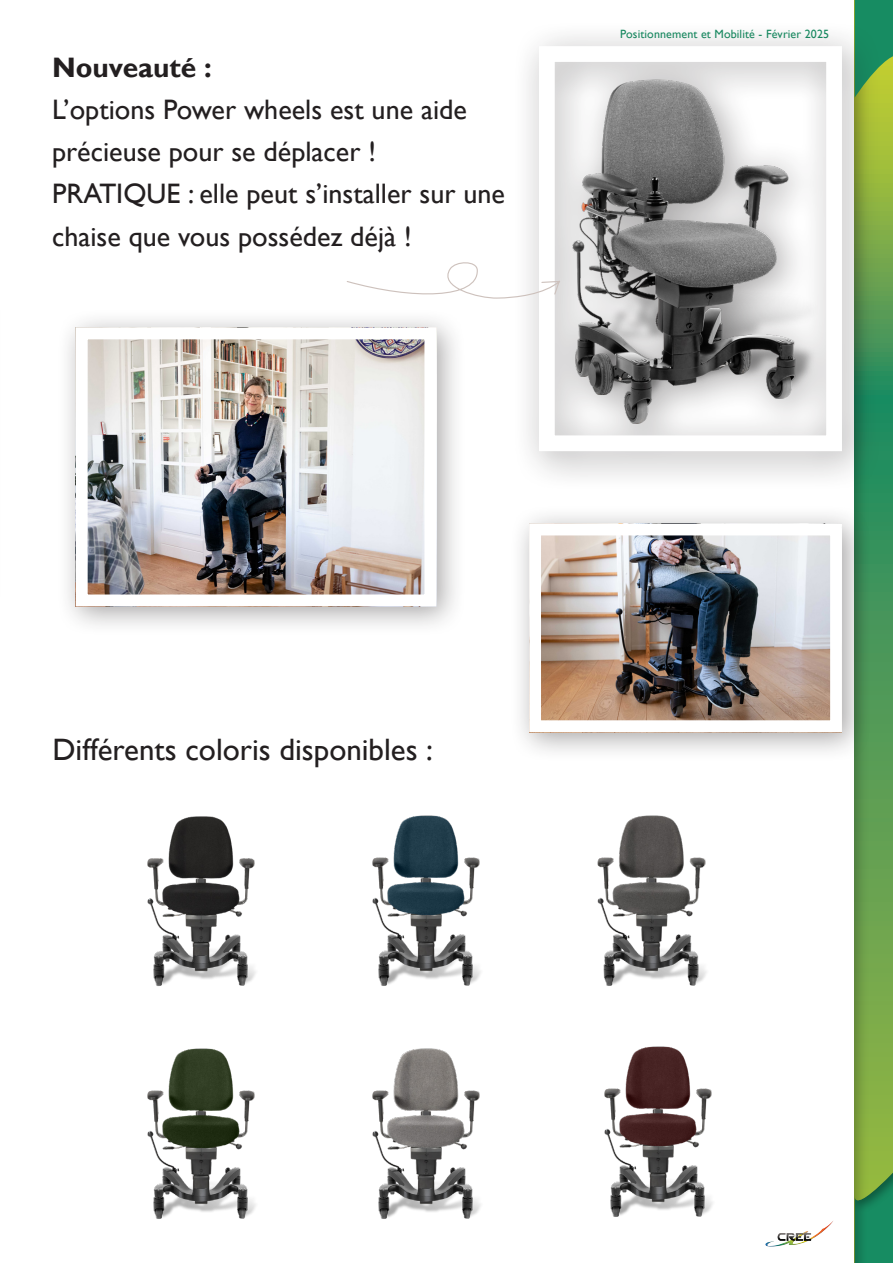
<style>
.page{position:relative;width:893px;height:1263px;background:#fff}
.page>*{position:absolute;margin:0;border:0;box-sizing:border-box;transform-origin:0 0}
.Titre{font:30.9px "Gill Sans";color:#231f20}
.Titre-2{font:28.2px/42.2px "Gill Sans";color:#231f20}
.Titre-3{font:700 28.2px "Gill Sans";color:#231f20}
.t1{font:12px "Gill Sans";letter-spacing:.01em;color:#178c62}
</style>
<div class="page">
<div style="left:852px;top:0;width:41px;height:1263px;background:#231f20;opacity:.3"></div>
<svg style="left:855px;top:0;width:38px;height:98px;background:#429c55"></svg>
<div style="left:854px;top:1156px;width:39px;height:107px;background:#231f20;opacity:.6"></div>
<img style="left:765px;top:1221px;width:68px;height:26px">
<img style="left:147px;top:815px;width:560px;height:171px">
<img style="left:147px;top:1048px;width:334px;height:171px">
<img style="left:604px;top:1046px;width:167px;height:182px">
<div style="left:512px;top:19px;width:370px;height:472px;background:#231f20;opacity:.4"></div>
<img style="left:556px;top:63px;width:269px;height:371px">
<svg style="left:346px;top:260px;width:215px;height:40px"></svg>
<div style="left:56px;top:308px;width:411px;height:328px;background:#231f20;opacity:.4"></div>
<img style="left:89px;top:340px;width:334px;height:253px">
<div style="left:76px;top:327px;width:360px;height:279px;border:12px solid #fff"></div>
<div style="left:510px;top:504px;width:362px;height:258px;background:#231f20;opacity:.4"></div>
<img style="left:542px;top:537px;width:287px;height:182px">
<div style="left:529px;top:524px;width:313px;height:208px;border:12px solid #fff"></div>
<p class="Titre-3" style="left:52px;top:50px;width:161px">Nouveauté :</p>
<p class="Titre-2" style="left:52px;top:89px;width:416px">L’options Power wheels est une aide précieuse pour se déplacer !</p>
<p class="Titre-2" style="left:52px;top:173px;width:454px">PRATIQUE : elle peut s’installer sur une chaise que vous possédez déjà !</p>
<p class="t1" style="left:620px;top:27px;width:210px">Positionnement et Mobilité - Février 2025</p>
<p class="Titre" style="left:52px;top:731px;width:382px">Différents coloris disponibles :</p>
</div>
